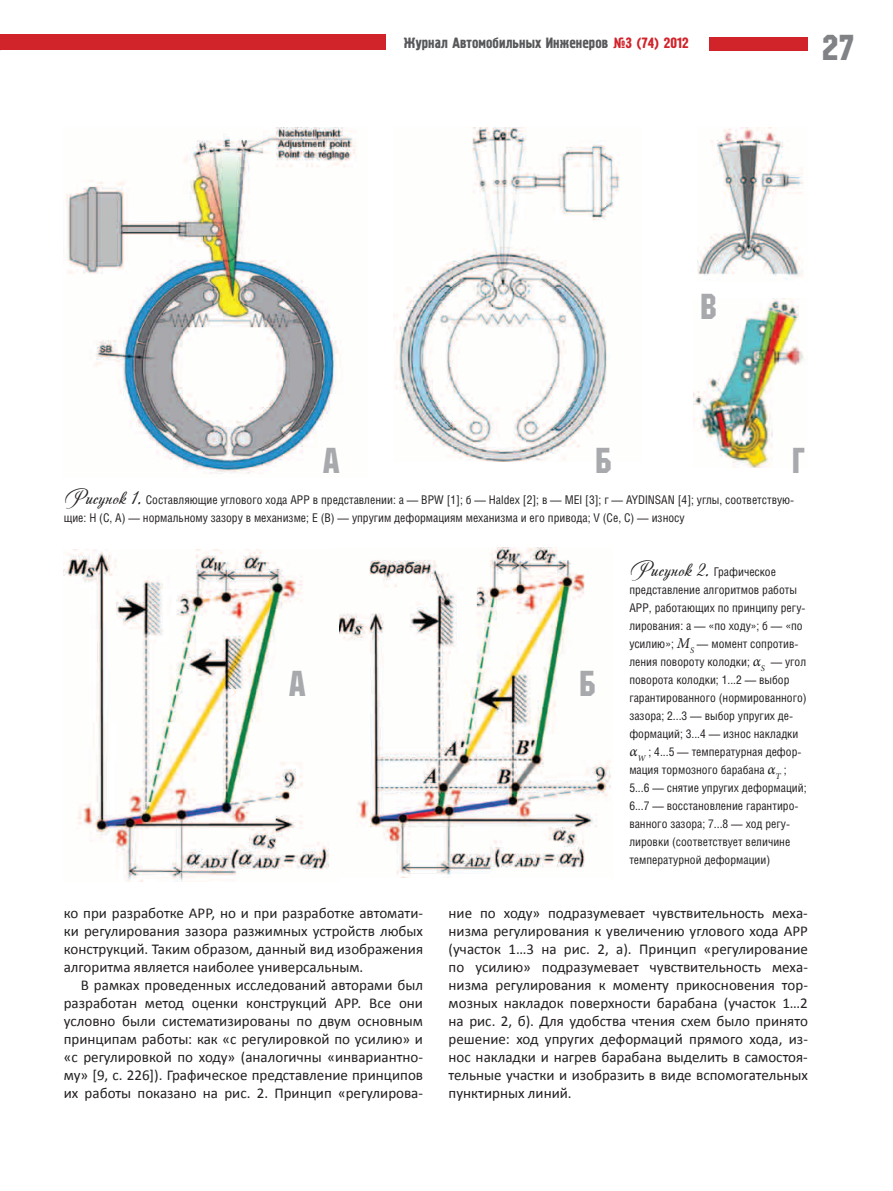
<style>
.page{position:relative;width:893px;height:1191px;background:#fff}
.page>*{position:absolute;margin:0;border:0;box-sizing:border-box;transform-origin:0 0}
.t1{font:36px "Machine C";color:#a8a9ad}
.t2{font:36px "Machine C";color:#808285}
.t3{font:15px/18px "Calibri";color:#231f20;text-align:justify}
.t4{font:15px "Pollock 1 C";color:#57585a}
.t5{font:12px/18px "Helios Cond";color:#231f20}
.s1{color:#d1232a}
.s2{font-family:"Andantinoscript";font-size:21px}
.s3{font-family:"Minion Pro";font-style:italic;font-size:15px}
</style>
<div class="page">
<div style="left:0;top:34px;width:386px;height:16px;background:#d1232a"></div>
<div style="left:709px;top:38px;width:99px;height:13px;background:#d1232a"></div>
<img style="left:339px;top:547px;width:272px;height:330px">
<img style="left:66px;top:128px;width:290px;height:346px">
<img style="left:393px;top:128px;width:227px;height:333px">
<img style="left:697px;top:128px;width:106px;height:152px">
<img style="left:693px;top:298px;width:111px;height:170px">
<img style="left:64px;top:549px;width:265px;height:332px">
<p class="t4" style="left:404px;top:34px;width:286px">Журнал Автомобильных Инженеров <span class="s1">№3 (74) 2012</span></p>
<h1 class="t2" style="left:822px;top:27px;width:34px">27</h1>
<h1 class="t1" style="left:324px;top:439px;width:17px">А</h1>
<h1 class="t1" style="left:595px;top:439px;width:19px">Б</h1>
<h1 class="t1" style="left:700px;top:285px;width:19px">В</h1>
<h1 class="t1" style="left:792px;top:439px;width:14px">Г</h1>
<p class="t5" style="left:64px;top:491px;width:230px"><span class="s2">Рисунок 1.</span> Составляющие углового хода АРР</p>
<p class="t5" style="left:64px;top:491px;width:732px;text-indent:249px">в представлении: а — BPW [1]; б — Haldex [2]; в — MEI [3]; г — AYDINSAN [4]; углы, соответствую&shy;щие: H (C, A) — нормальному зазору в механизме; E (B) — упругим деформациям механизма и его привода; V (Ce, C) — износу</p>
<p class="t5" style="left:629px;top:563px;width:179px"><span class="s2">Рисунок 2.</span> Графическое представление алгоритмов работы<br>АРР, работающих по принципу регу&shy;лирования: а — «по ходу»; б — «по усилию»; <span class="s3">М</span><sub>S</sub> — момент сопротив&shy;ления повороту колодки; <span class="s3">α</span><sub>S</sub> — угол поворота колодки; 1...2 — выбор гарантированного (нормированного) зазора; 2...3 — выбор упругих де&shy;формаций; 3...4 — износ накладки <span class="s3">α</span><sub>W</sub> ; 4...5 — температурная дефор&shy;мация тормозного барабана <span class="s3">α</span><sub>T</sub> ;<br>5...6 — снятие упругих деформаций;<br>6...7 — восстановление гарантиро&shy;ванного зазора; 7...8 — ход регу&shy;лировки (соответствует величине температурной деформации)</p>
<h1 class="t1" style="left:290px;top:661px;width:17px">А</h1>
<h1 class="t1" style="left:579px;top:661px;width:19px">Б</h1>
<p class="t3" style="left:64px;top:903px;width:361px">ко при разработке АРР, но и при разработке автомати&shy;ки регулирования зазора разжимных устройств любых конструкций. Таким образом, данный вид изображения алгоритма является наиболее универсальным.</p>
<p class="t3" style="left:64px;top:975px;width:361px;text-indent:17px">В рамках проведенных исследований авторами был разработан метод оценки конструкций АРР. Все они условно были систематизированы по двум основным принципам работы: как «с регулировкой по усилию» и «с регулировкой по ходу» (аналогичны «инвариантно&shy;му» [9, с. 226]). Графическое представление принципов их работы показано на рис. 2. Принцип «регулирова-</p>
<p class="t3" style="left:449px;top:903px;width:361px">ние по ходу» подразумевает чувствительность меха&shy;низма регулирования к увеличению углового хода АРР (участок 1…3 на рис. 2, а). Принцип «регулирование по усилию» подразумевает чувствительность меха&shy;низма регулирования к моменту прикосновения тор&shy;мозных накладок поверхности барабана (участок 1…2 на рис. 2, б). Для удобства чтения схем было принято решение: ход упругих деформаций прямого хода, из&shy;нос накладки и нагрев барабана выделить в самостоя&shy;тельные участки и изобразить в виде вспомогательных пунктирных линий.</p>
</div>
